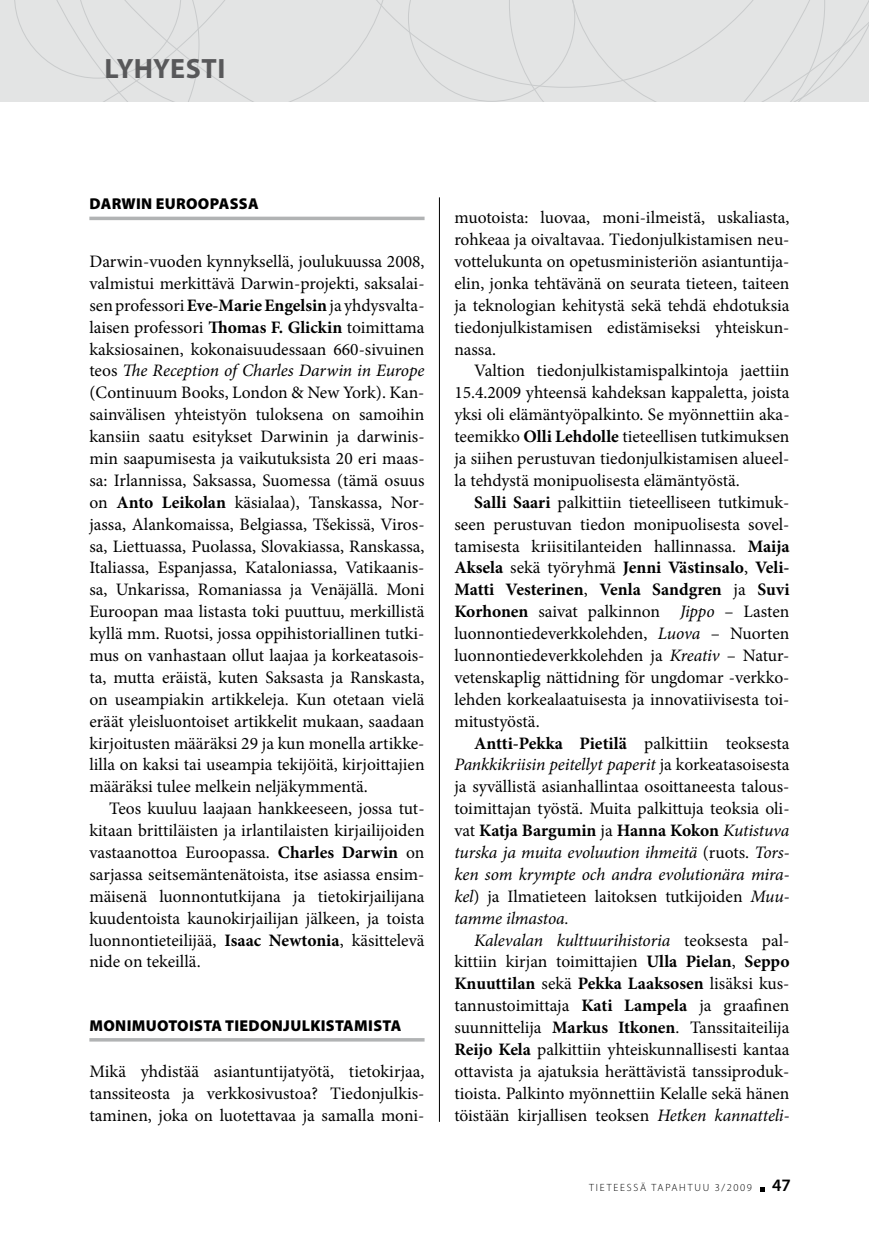
<style>
.page{position:relative;width:869px;height:1241px;background:#fff}
.page>*{position:absolute;margin:0;border:0;box-sizing:border-box;transform-origin:0 0}
.t1{font:700 28px "Myriad Pro";color:#58585a}
.t2{font:17.5px/21.9px "Minion Pro";color:#000;text-align:justify}
.t3{font:900 15.75px "Myriad Pro";letter-spacing:.02em;color:#000}
.t4{font:300 10.5px "Myriad Pro";letter-spacing:.17em;color:#000}
.s1{font-weight:700}
.s2{font-style:italic}
.s3{font-weight:600;font-size:17.5px}
</style>
<div class="page">
<svg style="left:760px;top:1187px;width:4px;height:3px"></svg>
<hr style="left:439px;top:197px;width:1px;height:924px;background:#000">
<div style="left:389px;top:0;width:19px;height:88px;background:#e3e4e4"></div>
<div style="left:408px;top:0;width:460px;height:101px;background:#e3e4e4"></div>
<div style="left:0;top:0;width:389px;height:101px;background:#e3e4e4"></div>
<svg style="left:89px;top:216px;width:335px;height:4px"></svg>
<svg style="left:89px;top:1038px;width:335px;height:3px"></svg>
<h1 class="t1" style="left:104px;top:50px;width:122px">LYHYESTI</h1>
<p class="t3" style="left:89px;top:195px;width:170px">DARWIN EUROOPASSA</p>
<p class="t2" style="left:89px;top:250px;width:336px">Darwin-vuoden kynnyksellä, joulukuussa 2008, valmistui merkittävä Darwin-projekti, saksalai&shy;sen professori <span class="s1">Eve-Marie Engelsin</span> ja yhdysvalta&shy;laisen professori <span class="s1">Thomas F. Glickin</span> toimittama kaksiosainen, kokonaisuudessaan 660-sivuinen teos <span class="s2">The Reception of Charles Darwin in Europe </span>(Continuum Books, London &amp; New York). Kan&shy;sainvälisen yhteistyön tuloksena on samoihin kansiin saatu esitykset Darwinin ja darwinis&shy;min saapumisesta ja vaikutuksista 20 eri maas&shy;sa: Irlannissa, Saksassa, Suomessa (tämä osuus on <span class="s1">Anto Leikolan</span> käsialaa), Tanskassa, Nor&shy;jassa, Alankomaissa, Belgiassa, TŠekissä, Viros&shy;sa, Liettuassa, Puolassa, Slovakiassa, Ranskassa, Italiassa, Espanjassa, Kataloniassa, Vatikaanis&shy;sa, Unkarissa, Romaniassa ja Venäjällä. Moni Euroopan maa listasta toki puuttuu, merkillistä kyllä mm. Ruotsi, jossa oppihistoriallinen tutki&shy;mus on vanhastaan ollut laajaa ja korkeatasois&shy;ta, mutta eräistä, kuten Saksasta ja Ranskasta, on useampiakin artikkeleja. Kun otetaan vielä eräät yleisluontoiset artikkelit mukaan, saadaan kirjoitusten määräksi 29 ja kun monella artikke&shy;lilla on kaksi tai useampia tekijöitä, kirjoittajien määräksi tulee melkein neljäkymmentä.</p>
<p class="t2" style="left:89px;top:797px;width:336px;text-indent:20px">Teos kuuluu laajaan hankkeeseen, jossa tut&shy;kitaan brittiläisten ja irlantilaisten kirjailijoiden vastaanottoa Euroopassa. <span class="s1">Charles Darwin</span> on sarjassa seitsemäntenätoista, itse asiassa ensim&shy;mäisenä luonnontutkijana ja tietokirjailijana kuudentoista kaunokirjailijan jälkeen, ja toista luonnontieteilijää, <span class="s1">Isaac Newtonia</span>, käsittelevä nide on tekeillä.</p>
<p class="t3" style="left:89px;top:1016px;width:313px">MONIMUOTOISTA TIEDONJULKISTAMISTA</p>
<p class="t2" style="left:89px;top:1060px;width:336px">Mikä yhdistää asiantuntijatyötä, tietokirjaa, tanssiteosta ja verkkosivustoa? Tiedonjulkis&shy;taminen, joka on luotettavaa ja samalla moni-</p>
<p class="t2" style="left:454px;top:207px;width:336px">muotoista: luovaa, moni-ilmeistä, uskaliasta, rohkeaa ja oivaltavaa. Tiedonjulkistamisen neu&shy;vottelukunta on opetusministeriön asiantuntija&shy;elin, jonka tehtävänä on seurata tieteen, taiteen ja teknologian kehitystä sekä tehdä ehdotuksia tiedonjulkistamisen edistämiseksi yhteiskun&shy;nassa.</p>
<p class="t2" style="left:454px;top:360px;width:336px;text-indent:20px">Valtion tiedonjulkistamispalkintoja jaettiin 15.4.2009 yhteensä kahdeksan kappaletta, joista yksi oli elämäntyöpalkinto. Se myönnettiin aka&shy;teemikko <span class="s1">Olli Lehdolle</span> tieteellisen tutkimuksen ja siihen perustuvan tiedonjulkistamisen alueel&shy;la tehdystä monipuolisesta elämäntyöstä.</p>
<p class="t2" style="left:454px;top:491px;width:336px;text-indent:20px"><span class="s1">Salli Saari</span> palkittiin tieteelliseen tutkimuk&shy;seen perustuvan tiedon monipuolisesta sovel&shy;tamisesta kriisitilanteiden hallinnassa. <span class="s1">Maija Aksela</span> sekä työryhmä <span class="s1">Jenni Västinsalo</span>, <span class="s1">Veli-Matti Vesterinen</span>, <span class="s1">Venla Sandgren</span> ja <span class="s1">Suvi Korhonen</span> saivat palkinnon <span class="s2">Jippo</span> – Lasten luonnontiedeverkkolehden, <span class="s2">Luova</span> – Nuorten luonnontiedeverkkolehden ja <span class="s2">Kreativ</span> – Natur&shy;vetenskaplig nättidning för ungdomar -verkko&shy;lehden korkealaatuisesta ja innovatiivisesta toi&shy;mitustyöstä.</p>
<p class="t2" style="left:454px;top:732px;width:336px;text-indent:20px"><span class="s1">Antti-Pekka Pietilä</span> palkittiin teoksesta <span class="s2">Pankkikriisin peitellyt paperit</span> ja korkeatasoisesta ja syvällistä asianhallintaa osoittaneesta talous&shy;toimittajan työstä. Muita palkittuja teoksia oli&shy;vat <span class="s1">Katja Bargumin</span> ja <span class="s1">Hanna Kokon</span> <span class="s2">Kutistuva turska ja muita evoluution ihmeitä</span> (ruots. <span class="s2">Tors&shy;ken som krympte och andra evolutionära mira&shy;kel</span>) ja Ilmatieteen laitoksen tutkijoiden <span class="s2">Muu&shy;tamme ilmastoa.</span></p>
<p class="t2" style="left:454px;top:928px;width:336px;text-indent:20px"><span class="s2">Kalevalan kulttuurihistoria</span> teoksesta pal&shy;kittiin kirjan toimittajien <span class="s1">Ulla Pielan</span>, <span class="s1">Seppo Knuuttilan</span> sekä <span class="s1">Pekka Laaksosen</span> lisäksi kus&shy;tannustoimittaja <span class="s1">Kati Lampela</span> ja graafinen suunnittelija <span class="s1">Markus Itkonen</span>. Tanssitaiteilija <span class="s1">Reijo Kela</span> palkittiin yhteiskunnallisesti kantaa ottavista ja ajatuksia herättävistä tanssiproduk&shy;tioista. Palkinto myönnettiin Kelalle sekä hänen töistään kirjallisen teoksen <span class="s2">Hetken kannatteli-</span></p>
<p class="t4" style="left:589px;top:1181px;width:203px">TIETEESSÄ TAPAHTUU 3/2009 <span class="s3">47</span></p>
</div>
